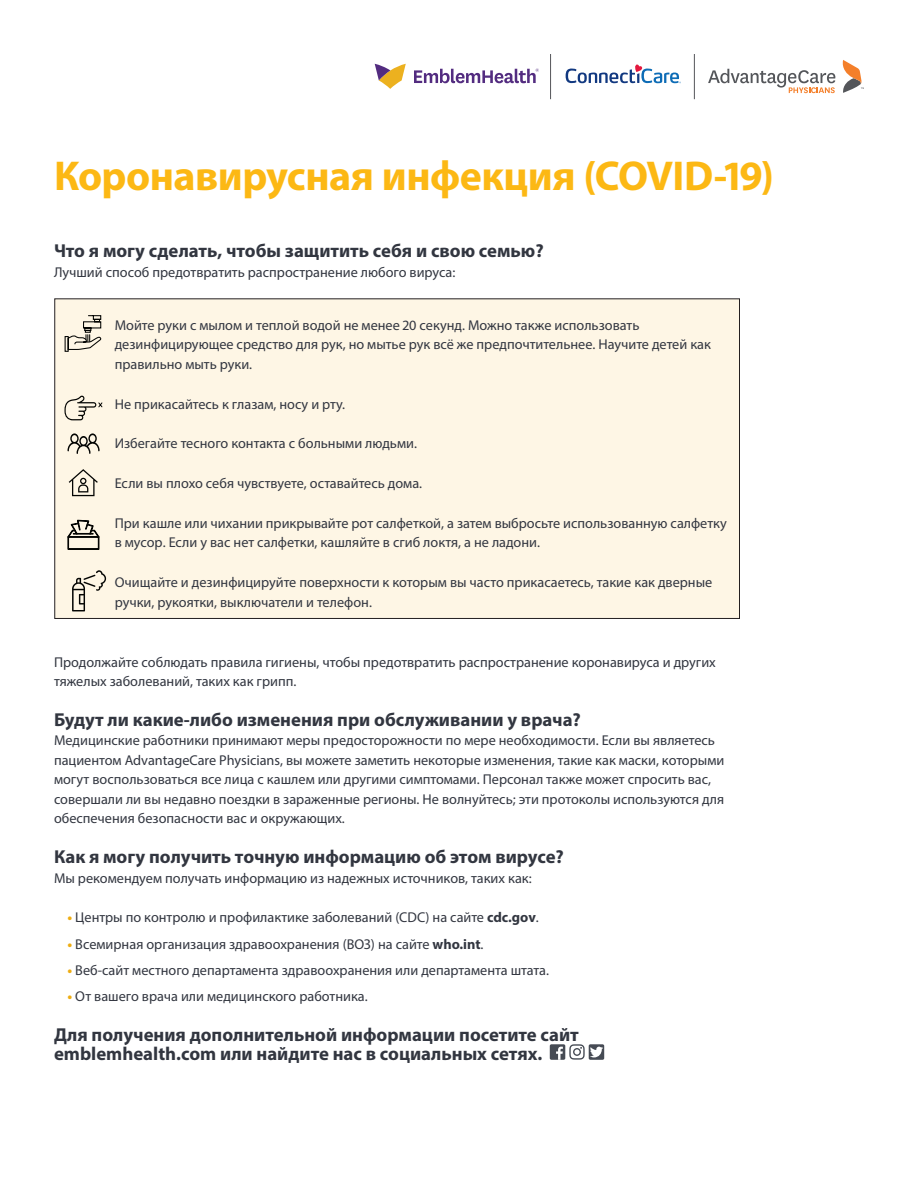
<style>
.page{position:relative;width:918px;height:1188px;background:#fff}
.page>*{position:absolute;margin:0;border:0;box-sizing:border-box;transform-origin:0 0}
.t1{font:700 41.85px "Myriad Pro";letter-spacing:-.01em;color:#fcb814}
.t2{font:700 18.75px/19.5px "Myriad Pro";color:#323640}
.t3{font:14.25px/19.5px "Myriad Pro";color:#323640}
.s1{font-weight:700;color:#eead13}
.s2{font-weight:700}
</style>
<div class="page">
<div style="left:55px;top:299px;width:685px;height:319px;background:#fef6e5"></div>
<svg style="left:566px;top:64px;width:115px;height:19px"></svg>
<hr style="left:550px;top:54px;width:1px;height:45px;background:#54565a">
<hr style="left:694px;top:54px;width:1px;height:45px;background:#54565a">
<svg style="left:375px;top:64px;width:31px;height:25px"></svg>
<svg style="left:414px;top:68px;width:125px;height:15px"></svg>
<svg style="left:708px;top:69px;width:127px;height:24px"></svg>
<svg style="left:842px;top:60px;width:22px;height:33px"></svg>
<svg style="left:64px;top:315px;width:38px;height:37px"></svg>
<svg style="left:64px;top:395px;width:39px;height:25px"></svg>
<svg style="left:67px;top:433px;width:33px;height:21px"></svg>
<svg style="left:72px;top:570px;width:34px;height:41px"></svg>
<svg style="left:69px;top:469px;width:29px;height:27px"></svg>
<svg style="left:67px;top:519px;width:33px;height:31px"></svg>
<div style="left:550px;top:1044px;width:15px;height:16px;background:#464b54;border-radius:2px"></div>
<svg style="left:556px;top:1047px;width:7px;height:13px"></svg>
<div style="left:589px;top:1044px;width:15px;height:16px;background:#464b54;border-radius:2px"></div>
<svg style="left:569px;top:1044px;width:34px;height:16px"></svg>
<h1 class="t1" style="left:54px;top:149px;width:722px">Коронавирусная инфекция (COVID-19)</h1>
<h2 class="t2" style="left:54px;top:240px;width:491px">Что я могу сделать, чтобы защитить себя и свою семью?</h2>
<p class="t3" style="left:54px;top:262px;width:403px">Лучший способ предотвратить распространение любого вируса:</p>
<p class="t3" style="left:115px;top:315px;width:598px">Мойте руки с мылом и теплой водой не менее 20 секунд. Можно также использовать дезинфицирующее средство для рук, но мытье рук всё же предпочтительнее. Научите детей как правильно мыть руки.</p>
<p class="t3" style="left:115px;top:394px;width:232px">Не прикасайтесь к глазам, носу и рту.</p>
<p class="t3" style="left:115px;top:434px;width:304px">Избегайте тесного контакта с больными людьми.</p>
<p class="t3" style="left:115px;top:473px;width:309px">Если вы плохо себя чувствуете, оставайтесь дома.</p>
<p class="t3" style="left:115px;top:513px;width:614px">При кашле или чихании прикрывайте рот салфеткой, а затем выбросьте использованную салфетку в мусор. Если у вас нет салфетки, кашляйте в сгиб локтя, а не ладони.</p>
<p class="t3" style="left:115px;top:572px;width:599px">Очищайте и дезинфицируйте поверхности к которым вы часто прикасаетесь, такие как дверные ручки, рукоятки, выключатели и телефон.</p>
<p class="t3" style="left:54px;top:652px;width:663px">Продолжайте соблюдать правила гигиены, чтобы предотвратить распространение коронавируса и других тяжелых заболеваний, таких как грипп.</p>
<h2 class="t2" style="left:54px;top:709px;width:528px">Будут ли какие-либо изменения при обслуживании у врача?</h2>
<p class="t3" style="left:54px;top:731px;width:672px">Медицинские работники принимают меры предосторожности по мере необходимости. Если вы являетесь пациентом AdvantageCare Physicians, вы можете заметить некоторые изменения, такие как маски, которыми могут воспользоваться все лица с кашлем или другими симптомами. Персонал также может спросить вас, совершали ли вы недавно поездки в зараженные регионы. Не волнуйтесь; эти протоколы используются для обеспечения безопасности вас и окружающих.</p>
<h2 class="t2" style="left:54px;top:846px;width:511px">Как я могу получить точную информацию об этом вирусе?</h2>
<p class="t3" style="left:54px;top:868px;width:479px">Мы рекомендуем получать информацию из надежных источников, таких как:</p>
<p class="t3" style="left:67px;top:908px;width:473px"><span class="s1">•</span> Центры по контролю и профилактике заболеваний (CDC) на сайте <span class="s2">cdc.gov</span>.</p>
<p class="t3" style="left:67px;top:934px;width:418px"><span class="s1">•</span> Всемирная организация здравоохранения (ВОЗ) на сайте <span class="s2">who.int</span>.</p>
<p class="t3" style="left:67px;top:960px;width:483px"><span class="s1">•</span> Веб-сайт местного департамента здравоохранения или департамента штата.</p>
<p class="t3" style="left:67px;top:986px;width:302px"><span class="s1">•</span> От вашего врача или медицинского работника.</p>
<h2 class="t2" style="left:54px;top:1024px;width:526px">Для получения дополнительной информации посетите сайт emblemhealth.com или найдите нас в социальных сетях.</h2>
</div>
